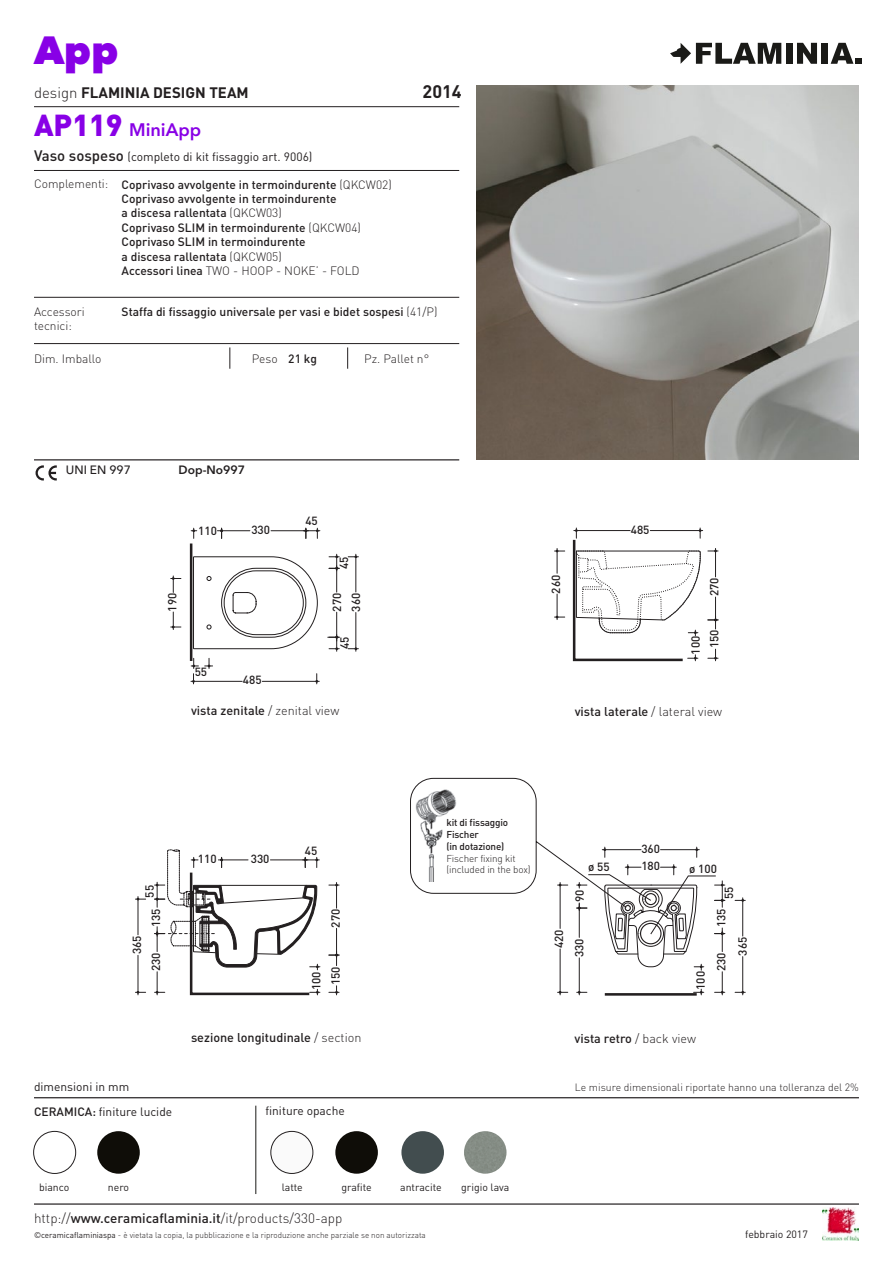
<style>
.page{position:relative;width:893px;height:1263px;background:#fff}
.page>*{position:absolute;margin:0;border:0;box-sizing:border-box;transform-origin:0 0}
.t1{font:800 39px "Avenir Next LT Pro";color:#8800e6}
.t2{font:600 18px "Avenir Next LT Pro";color:#8800e6}
.t3{font:700 18px "DIN";color:#231f20}
.t4{font:700 15px "DIN";color:#231f20}
.t5{font:300 13.5px "DIN";color:#231f20}
.t6{font:500 12.6px "DIN";color:#231f20}
.t7{font:500 12px/14.4px "DIN";color:#231f20}
.t8{font:12px "DIN";color:#231f20}
.t9{font:300 12px "DIN";color:#231f20}
.t10{font:600 12px "Avenir Next LT Pro";color:#231f20}
.t11{font:500 12px "Avenir Next LT Pro";color:#231f20}
.t12{font:500 11.7px "DIN";color:#231f20}
.t13{font:10.5px "DIN";color:#231f20}
.t14{font:300 10.5px "DIN";color:#231f20}
.t15{font:500 9.9px/11.9px "DIN";letter-spacing:-.015em;color:#231f20}
.t16{font:300 9.9px/11.9px "DIN";letter-spacing:-.015em;color:#231f20}
.t17{font:300 8.25px "DIN";color:#231f20}
.s1{font-weight:300}
.s2{font-family:"DIN";font-weight:900;font-size:30px}
.s3{font-weight:500;font-size:15px}
.s4{font-weight:500}
.s5{font-weight:400}
</style>
<div class="page">
<hr style="left:34px;top:1203px;width:825px;height:2px;background:#231f20">
<img style="left:822px;top:1208px;width:37px;height:32px">
<svg style="left:670px;top:43px;width:111px;height:21px"></svg>
<div style="left:786px;top:43px;width:6px;height:21px;background:#1a1a17"></div>
<svg style="left:797px;top:43px;width:20px;height:21px"></svg>
<div style="left:822px;top:43px;width:6px;height:21px;background:#1a1a17"></div>
<svg style="left:831px;top:43px;width:30px;height:21px"></svg>
<hr style="left:34px;top:459px;width:425px;height:1px;background:#231f20">
<hr style="left:34px;top:106px;width:425px;height:1px;background:#231f20">
<hr style="left:34px;top:170px;width:425px;height:1px;background:#231f20">
<svg style="left:36px;top:465px;width:21px;height:15px"></svg>
<svg style="left:191px;top:528px;width:6px;height:9px"></svg>
<hr style="left:271px;top:530px;width:37px;height:1px;background:#231f20">
<hr style="left:217px;top:530px;width:33px;height:1px;background:#231f20">
<svg style="left:220px;top:528px;width:3px;height:9px"></svg>
<svg style="left:303px;top:528px;width:17px;height:9px"></svg>
<svg style="left:171px;top:576px;width:10px;height:16px"></svg>
<svg style="left:171px;top:612px;width:10px;height:17px"></svg>
<hr style="left:650px;top:530px;width:53px;height:1px;background:#231f20">
<hr style="left:574px;top:530px;width:56px;height:1px;background:#231f20">
<svg style="left:699px;top:528px;width:2px;height:10px"></svg>
<svg style="left:575px;top:528px;width:3px;height:9px"></svg>
<hr style="left:138px;top:896px;width:1px;height:39px;background:#231f20">
<hr style="left:138px;top:955px;width:1px;height:40px;background:#231f20">
<svg style="left:135px;top:898px;width:11px;height:2px"></svg>
<svg style="left:135px;top:991px;width:11px;height:3px"></svg>
<hr style="left:742px;top:898px;width:1px;height:38px;background:#231f20">
<hr style="left:742px;top:956px;width:1px;height:39px;background:#231f20">
<svg style="left:735px;top:899px;width:10px;height:3px"></svg>
<svg style="left:735px;top:991px;width:10px;height:3px"></svg>
<svg style="left:189px;top:537px;width:508px;height:459px"></svg>
<svg style="left:193px;top:556px;width:125px;height:94px"></svg>
<svg style="left:155px;top:849px;width:165px;height:147px"></svg>
<svg style="left:575px;top:548px;width:150px;height:447px"></svg>
<img style="left:476px;top:85px;width:383px;height:374px">
<hr style="left:34px;top:1097px;width:825px;height:1px;background:#231f20">
<hr style="left:34px;top:343px;width:425px;height:1px;background:#231f20">
<hr style="left:34px;top:297px;width:425px;height:1px;background:#231f20">
<svg style="left:230px;top:347px;width:1px;height:22px"></svg>
<svg style="left:347px;top:347px;width:1px;height:22px"></svg>
<hr style="left:256px;top:1106px;width:1px;height:88px;background:#1a1a17">
<div style="left:33px;top:1131px;width:43px;height:43px;border:1px solid #231f20;border-radius:50%"></div>
<div style="left:97px;top:1131px;width:43px;height:43px;background:#0f0d08;border-radius:50%"></div>
<div style="left:271px;top:1131px;width:42px;height:42px;background:#fafafa;border-radius:50%"></div>
<div style="left:271px;top:1131px;width:42px;height:43px;border:1px solid #231f20;border-radius:50%"></div>
<div style="left:335px;top:1131px;width:43px;height:43px;background:#0f0d08;border-radius:50%"></div>
<div style="left:401px;top:1131px;width:43px;height:43px;background:#424d4f;border-radius:50%"></div>
<img style="left:464px;top:1131px;width:42px;height:43px;border-radius:21px">
<h1 class="t1" style="left:34px;top:26px;width:86px">App</h1>
<p class="t4" style="left:34px;top:82px;width:216px"><span class="s1">design</span> FLAMINIA DESIGN TEAM</p>
<h2 class="t3" style="left:423px;top:79px;width:41px">2014</h2>
<h2 class="t2" style="left:34px;top:118px;width:169px"><span class="s2">AP119</span> MiniApp</h2>
<p class="t8" style="left:34px;top:149px;width:280px"><span class="s3">Vaso sospeso</span> (completo di kit fissaggio art. 9006)</p>
<p class="t9" style="left:34px;top:177px;width:76px">Complementi:</p>
<p class="t7" style="left:122px;top:177px;width:272px">Coprivaso avvolgente in termoindurente <span class="s1">(QKCW02)<br></span>Coprivaso avvolgente in termoindurente<br>a discesa rallentata <span class="s1">(QKCW03)<br></span>Coprivaso SLIM in termoindurente <span class="s1">(QKCW04)<br></span>Coprivaso SLIM in termoindurente<br>a discesa rallentata <span class="s1">(QKCW05)<br></span>Accessori linea <span class="s1">TWO - HOOP - NOKE’ - FOLD</span></p>
<p class="t9" style="left:34px;top:304px;width:52px">Accessori</p>
<p class="t7" style="left:122px;top:304px;width:317px">Staffa di fissaggio universale per vasi e bidet sospesi <span class="s1">(41/P)</span></p>
<p class="t9" style="left:34px;top:318px;width:39px">tecnici:</p>
<p class="t9" style="left:34px;top:351px;width:69px">Dim. Imballo</p>
<p class="t9" style="left:252px;top:351px;width:67px">Peso <span class="s4">21 kg</span></p>
<p class="t9" style="left:364px;top:351px;width:66px">Pz. Pallet n°</p>
<p class="t11" style="left:66px;top:463px;width:66px">UNI EN 997</p>
<p class="t10" style="left:179px;top:463px;width:68px">Dop-No997</p>
<p class="t12" style="left:198px;top:523px;width:20px">110</p>
<p class="t12" style="left:251px;top:522px;width:20px">330</p>
<p class="t12" style="left:305px;top:514px;width:14px">45</p>
<p class="t12" style="left:337px;top:569px;width:14px;rotate:-90deg">45</p>
<p class="t12" style="left:165px;top:612px;width:20px;rotate:-90deg">190</p>
<p class="t12" style="left:329px;top:612px;width:20px;rotate:-90deg">270</p>
<p class="t12" style="left:348px;top:612px;width:20px;rotate:-90deg">360</p>
<p class="t12" style="left:337px;top:649px;width:14px;rotate:-90deg">45</p>
<p class="t12" style="left:549px;top:594px;width:20px;rotate:-90deg">260</p>
<p class="t12" style="left:631px;top:522px;width:20px">485</p>
<p class="t12" style="left:688px;top:655px;width:20px;rotate:-90deg">100</p>
<p class="t12" style="left:707px;top:596px;width:20px;rotate:-90deg">270</p>
<p class="t12" style="left:707px;top:648px;width:20px;rotate:-90deg">150</p>
<p class="t12" style="left:195px;top:664px;width:14px">55</p>
<p class="t6" style="left:191px;top:703px;width:150px">vista zenitale <span class="s1">/ zenital view</span></p>
<p class="t6" style="left:575px;top:703px;width:149px">vista laterale <span class="s1">/ lateral view</span></p>
<p class="t12" style="left:243px;top:673px;width:20px">485</p>
<p class="t12" style="left:198px;top:851px;width:20px">110</p>
<p class="t12" style="left:251px;top:851px;width:20px">330</p>
<p class="t12" style="left:305px;top:843px;width:14px">45</p>
<p class="t15" style="left:446px;top:816px;width:63px">kit di fissaggio<br>Fischer<br>(in dotazione)</p>
<p class="t16" style="left:446px;top:852px;width:86px">Fischer fixing kit (included in the box)</p>
<p class="t12" style="left:641px;top:841px;width:20px">360</p>
<p class="t12" style="left:641px;top:859px;width:20px">180</p>
<p class="t12" style="left:588px;top:860px;width:23px">ø 55</p>
<p class="t12" style="left:689px;top:861px;width:29px">ø 100</p>
<p class="t12" style="left:142px;top:898px;width:14px;rotate:-90deg">55</p>
<p class="t12" style="left:149px;top:927px;width:20px;rotate:-90deg">135</p>
<p class="t12" style="left:149px;top:971px;width:20px;rotate:-90deg">230</p>
<p class="t12" style="left:722px;top:899px;width:14px;rotate:-90deg">55</p>
<p class="t12" style="left:714px;top:927px;width:20px;rotate:-90deg">135</p>
<p class="t12" style="left:714px;top:971px;width:20px;rotate:-90deg">230</p>
<p class="t12" style="left:572px;top:902px;width:14px;rotate:-90deg">90</p>
<p class="t12" style="left:328px;top:928px;width:20px;rotate:-90deg">270</p>
<p class="t12" style="left:551px;top:948px;width:20px;rotate:-90deg">420</p>
<p class="t12" style="left:129px;top:954px;width:20px;rotate:-90deg">365</p>
<p class="t12" style="left:735px;top:956px;width:20px;rotate:-90deg">365</p>
<p class="t12" style="left:572px;top:957px;width:20px;rotate:-90deg">330</p>
<p class="t12" style="left:328px;top:985px;width:20px;rotate:-90deg">150</p>
<p class="t12" style="left:693px;top:990px;width:20px;rotate:-90deg">100</p>
<p class="t12" style="left:309px;top:990px;width:20px;rotate:-90deg">100</p>
<p class="t6" style="left:191px;top:1029px;width:172px">sezione longitudinale <span class="s1">/ section</span></p>
<p class="t6" style="left:574px;top:1030px;width:123px">vista retro <span class="s1">/ back view</span></p>
<p class="t8" style="left:34px;top:1079px;width:97px">dimensioni in mm</p>
<p class="t14" style="left:575px;top:1080px;width:286px">Le misure dimensionali riportate hanno una tolleranza del 2%</p>
<p class="t8" style="left:34px;top:1104px;width:140px"><span class="s4">CERAMICA:</span> finiture lucide</p>
<p class="t8" style="left:265px;top:1103px;width:81px">finiture opache</p>
<p class="t13" style="left:39px;top:1180px;width:32px">bianco</p>
<p class="t13" style="left:108px;top:1180px;width:23px">nero</p>
<p class="t13" style="left:282px;top:1180px;width:23px">latte</p>
<p class="t13" style="left:341px;top:1180px;width:32px">grafite</p>
<p class="t13" style="left:400px;top:1180px;width:43px">antracite</p>
<p class="t13" style="left:461px;top:1180px;width:50px">grigio lava</p>
<p class="t5" style="left:34px;top:1210px;width:310px">http://<span class="s4">www.ceramicaflaminia.it</span>/it/products/330-app</p>
<p class="t17" style="left:34px;top:1230px;width:393px"><span class="s5">©ceramicaflaminiaspa</span> - è vietata la copia, la pubblicazione e la riproduzione anche parziale se non autorizzata</p>
<p class="t13" style="left:745px;top:1228px;width:64px">febbraio 2017</p>
</div>
